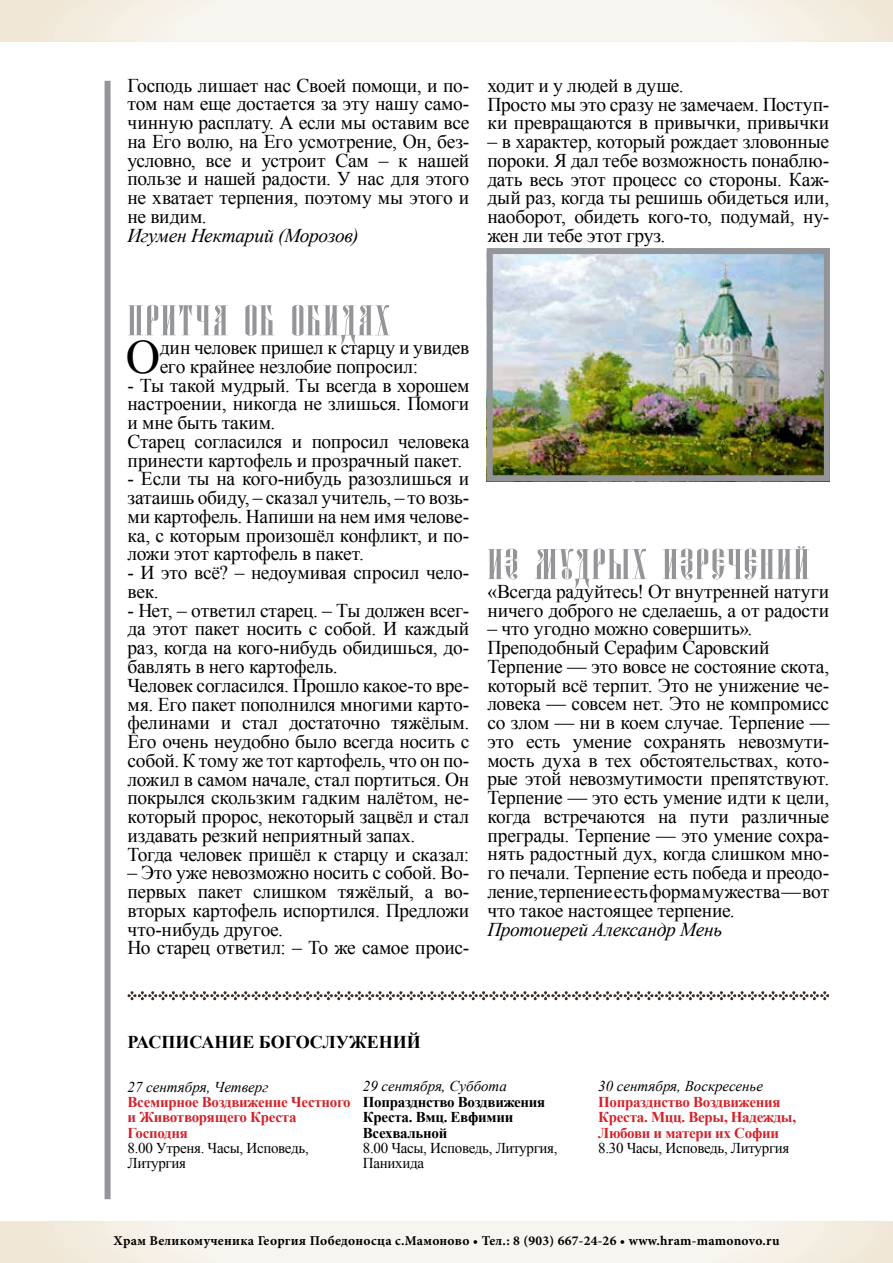
<style>
.page{position:relative;width:893px;height:1263px;background:#fff}
.page>*{position:absolute;margin:0;border:0;box-sizing:border-box;transform-origin:0 0}
.t1{font:47.85px "Times New Roman";color:#000}
.t2{font:37.5px "Kathisma Ucs";letter-spacing:.02em;color:#939598;scale:1.7 1}
.t3{font:19.5px/18.8px "Times New Roman";letter-spacing:-.015em;color:#000}
.t4{font:italic 19.5px "Times New Roman";letter-spacing:-.015em;color:#000}
.t5{font:700 18px "Times New Roman";color:#000}
.t6{font:700 15px/15.3px "Times New Roman";letter-spacing:-.02em;color:#d2232a}
.t7{font:15px/15.3px "Times New Roman";letter-spacing:-.02em;color:#000}
.t8{font:italic 15px "Times New Roman";color:#000}
.t9{font:700 15px/15.3px "Times New Roman";letter-spacing:-.02em;color:#000}
.t10{font:700 13.5px "Minion Pro";letter-spacing:.02em;color:#000}
</style>
<div class="page">
<div style="left:105px;top:81px;width:6px;height:1118px;background:#939598"></div>
<div style="left:0;top:1222px;width:893px;height:41px;background:#f0e7d6"></div>
<svg style="left:95px;top:1222px;width:741px;height:41px;background:#f6f3ed"></svg>
<div style="left:0;top:0;width:893px;height:41px;background:#f0e7d6"></div>
<svg style="left:95px;top:0;width:741px;height:41px;background:#f6f3ed"></svg>
<svg style="left:128px;top:991px;width:701px;height:9px"></svg>
<img style="left:494px;top:255px;width:329px;height:219px">
<div style="left:487px;top:248px;width:343px;height:233px;border:6px solid #939598"></div>
<p class="t3" style="left:128px;top:75px;width:343px;text-align:justify">Господь лишает нас Своей помощи, и по&shy;том нам еще достается за эту нашу само&shy;чинную расплату. А если мы оставим все на Его волю, на Его усмотрение, Он, без&shy;условно, все и устроит Сам – к нашей пользе и нашей радости. У нас для этого не хватает терпения, поэтому мы этого и не видим.</p>
<p class="t4" style="left:128px;top:222px;width:233px">Игумен Нектарий (Морозов)</p>
<p class="t3" style="left:487px;top:76px;width:343px">ходит и у людей в душе.<br>Просто мы это сразу не замечаем. Поступ&shy;ки превращаются в привычки, привычки</p>
<p class="t3" style="left:487px;top:132px;width:343px;text-align:justify">– в характер, который рождает зловонные пороки. Я дал тебе возможность понаблю&shy;дать весь этот процесс со стороны. Каж&shy;дый раз, когда ты решишь обидеться или, наоборот, обидеть кого-то, подумай, ну&shy;жен ли тебе этот груз.</p>
<h2 class="t2" style="left:128px;top:296px;width:156px">Притча об обидах</h2>
<h1 class="t1" style="left:126px;top:325px;width:36px">О</h1>
<p class="t3" style="left:160px;top:338px;width:311px">дин человек пришел к старцу и увидев его крайнее незлобие попросил:</p>
<p class="t3" style="left:128px;top:375px;width:343px">- Ты такой мудрый. Ты всегда в хорошем настроении, никогда не злишься. Помоги и мне быть таким.<br>Старец согласился и попросил человека принести картофель и прозрачный пакет.</p>
<p class="t3" style="left:128px;top:469px;width:343px;text-align:justify">- Если ты на кого-нибудь разозлишься и затаишь обиду, – сказал учитель, – то возь&shy;ми картофель. Напиши на нем имя челове&shy;ка, с которым произошёл конфликт, и по&shy;ложи этот картофель в пакет.</p>
<p class="t3" style="left:128px;top:563px;width:343px">- И это всё? – недоумивая спросил чело&shy;век.</p>
<p class="t3" style="left:128px;top:600px;width:343px">- Нет, – ответил старец. – Ты должен всег&shy;да этот пакет носить с собой. И каждый раз, когда на кого-нибудь обидишься, до&shy;бавлять в него картофель.<br>Человек согласился. Прошло какое-то вре&shy;мя. Его пакет пополнился многими карто&shy;фелинами и стал достаточно тяжёлым.<br>Его очень неудобно было всегда носить с собой. К тому же тот картофель, что он по&shy;ложил в самом начале, стал портиться. Он покрылся скользким гадким налётом, не&shy;который пророс, некоторый зацвёл и стал издавать резкий неприятный запах.<br>Тогда человек пришёл к старцу и сказал:</p>
<p class="t3" style="left:128px;top:863px;width:343px">– Это уже невозможно носить с собой. Во&shy;первых пакет слишком тяжёлый, а во&shy;вторых картофель испортился. Предложи что-нибудь другое.<br>Но старец ответил: – То же самое проис-</p>
<h2 class="t2" style="left:487px;top:540px;width:191px">Из мудрых изречений</h2>
<p class="t3" style="left:487px;top:582px;width:343px">«Всегда радуйтесь! От внутренней натуги ничего доброго не сделаешь, а от радости</p>
<p class="t3" style="left:487px;top:619px;width:343px">– что угодно можно совершить».<br>Преподобный Серафим Саровский Терпение — это вовсе не состояние скота, который всё терпит. Это не унижение че&shy;ловека — совсем нет. Это не компромисс со злом — ни в коем случае. Терпение — это есть умение сохранять невозмути&shy;мость духа в тех обстоятельствах, кото&shy;рые этой невозмутимости препятствуют.<br>Терпение — это есть умение идти к цели, когда встречаются на пути различные преграды. Терпение — это умение сохра&shy;нять радостный дух, когда слишком мно&shy;го печали. Терпение есть победа и преодо&shy;ление, терпение есть форма мужества — вот что такое настоящее терпение.</p>
<p class="t4" style="left:487px;top:915px;width:236px">Протоиерей Александр Мень</p>
<p class="t5" style="left:128px;top:1030px;width:295px">РАСПИСАНИЕ БОГОСЛУЖЕНИЙ</p>
<p class="t8" style="left:128px;top:1076px;width:142px">27 сентября, Четверг</p>
<p class="t6" style="left:128px;top:1094px;width:225px">Всемирное Воздвижение Честного и Животворящего Креста<br>Господня</p>
<p class="t7" style="left:128px;top:1140px;width:183px">8.00 Утреня. Часы, Исповедь,<br>Литургия</p>
<p class="t8" style="left:363px;top:1076px;width:146px">29 сентября, Суббота</p>
<p class="t9" style="left:363px;top:1094px;width:184px">Попразднство Воздвижения<br>Креста. Вмц. Евфимии<br>Всехвальной</p>
<p class="t7" style="left:363px;top:1140px;width:196px">8.00 Часы, Исповедь, Литургия,<br>Панихида</p>
<p class="t8" style="left:598px;top:1076px;width:166px">30 сентября, Воскресенье</p>
<p class="t6" style="left:598px;top:1094px;width:199px">Попразднство Воздвижения<br>Креста. Мцц. Веры, Надежды,<br>Любови и матери их Софии</p>
<p class="t7" style="left:598px;top:1140px;width:193px">8.30 Часы, Исповедь, Литургия</p>
<p class="t10" style="left:113px;top:1231px;width:668px">Храм Великомученика Георгия Победоносца с.Мамоново • Тел.: 8 (903) 667-24-26 • www.hram-mamonovo.ru</p>
</div>
